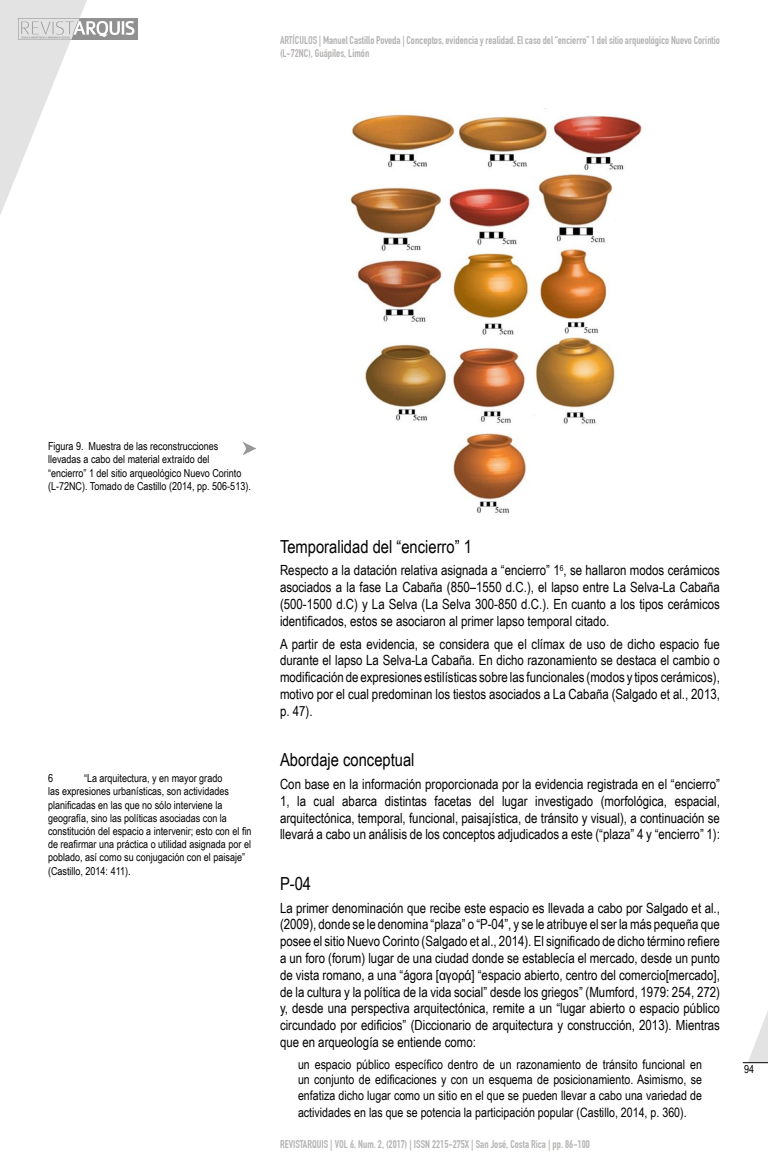
<style>
.page{position:relative;width:768px;height:1176px;background:#fff}
.page>*{position:absolute;margin:0;border:0;box-sizing:border-box;transform-origin:0 0}
.t1{font:18px "Arial Narrow";color:#000}
.t2{font:14px/16.8px "Arial Narrow";color:#000;text-align:justify}
.t3{font:13px/15.6px "Arial Narrow";color:#000;text-align:justify}
.t4{font:11px/13.2px "Arial Narrow";color:#000}
.t5{font:700 11px/13.2px "DIN Condensed";color:#b5b3b2}
</style>
<div class="page">
<svg style="left:743px;top:1011px;width:25px;height:52px"></svg>
<svg style="left:0;top:0;width:87px;height:215px"></svg>
<img style="left:18px;top:18px;width:120px;height:21px">
<img style="left:350px;top:108px;width:292px;height:405px">
<svg style="left:244px;top:442px;width:12px;height:12px"></svg>
<p class="t5" style="left:280px;top:35px;width:441px">ARTÍCULOS | Manuel Castillo Poveda | Conceptos, evidencia y realidad. El caso del “encierro” 1 del sitio arqueológico Nuevo Corintio (L-72NC), Guápiles, Limón</p>
<p class="t4" style="left:48px;top:440px;width:204px">Figura 9. Muestra de las reconstrucciones llevadas a cabo del material extraído del<br>“encierro” 1 del sitio arqueológico Nuevo Corinto (L-72NC). Tomado de Castillo (2014, pp. 506-513).</p>
<p class="t4" style="left:48px;top:772px;width:7px">6</p>
<p class="t4" style="left:48px;top:772px;width:205px;text-indent:36px">“La arquitectura, y en mayor grado<br>las expresiones urbanísticas, son actividades planificadas en las que no sólo interviene la geografía, sino las políticas asociadas con la constitución del espacio a intervenir; esto con el fin de reafirmar una práctica o utilidad asignada por el poblado, así como su conjugación con el paisaje” (Castillo, 2014: 411).</p>
<p class="t1" style="left:280px;top:536px;width:193px">Temporalidad del “encierro” 1</p>
<p class="t2" style="left:280px;top:562px;width:442px">Respecto a la datación relativa asignada a “encierro” 1<sup>6</sup>, se hallaron modos cerámicos asociados a la fase La Cabaña (850–1550 d.C.), el lapso entre La Selva-La Cabaña (500-1500 d.C) y La Selva (La Selva 300-850 d.C.). En cuanto a los tipos cerámicos identificados, estos se asociaron al primer lapso temporal citado.</p>
<p class="t2" style="left:280px;top:635px;width:441px">A partir de esta evidencia, se considera que el clímax de uso de dicho espacio fue durante el lapso La Selva-La Cabaña. En dicho razonamiento se destaca el cambio o modificación de expresiones estilísticas sobre las funcionales (modos y tipos cerámicos), motivo por el cual predominan los tiestos asociados a La Cabaña (Salgado et al., 2013, p. 47).</p>
<p class="t1" style="left:280px;top:749px;width:136px">Abordaje conceptual</p>
<p class="t2" style="left:280px;top:776px;width:441px">Con base en la información proporcionada por la evidencia registrada en el “encierro” 1, la cual abarca distintas facetas del lugar investigado (morfológica, espacial, arquitectónica, temporal, funcional, paisajística, de tránsito y visual), a continuación se llevará a cabo un análisis de los conceptos adjudicados a este (“plaza” 4 y “encierro” 1):</p>
<p class="t1" style="left:280px;top:873px;width:33px">P-04</p>
<p class="t2" style="left:280px;top:899px;width:441px">La primer denominación que recibe este espacio es llevada a cabo por Salgado et al., (2009), donde se le denomina “plaza” o “P-04”, y se le atribuye el ser la más pequeña que posee el sitio Nuevo Corinto (Salgado et al., 2014). El significado de dicho término refiere a un foro (forum) lugar de una ciudad donde se establecía el mercado, desde un punto de vista romano, a una “ágora [αγορά] “espacio abierto, centro del comercio[mercado], de la cultura y la política de la vida social” desde los griegos” (Mumford, 1979: 254, 272) y, desde una perspectiva arquitectónica, remite a un “lugar abierto o espacio público circundado por edificios” (Diccionario de arquitectura y construcción, 2013). Mientras que en arqueología se entiende como:</p>
<p class="t3" style="left:298px;top:1056px;width:405px">un espacio público específico dentro de un razonamiento de tránsito funcional en un conjunto de edificaciones y con un esquema de posicionamiento. Asimismo, se enfatiza dicho lugar como un sitio en el que se pueden llevar a cabo una variedad de</p>
<p class="t3" style="left:298px;top:1104px;width:390px">actividades en las que se potencia la participación popular (Castillo, 2014, p. 360).</p>
<p class="t5" style="left:280px;top:1139px;width:311px">REVISTARQUIS | VOL 6, Num. 2, (2017) | ISSN 2215-275X | San José, Costa Rica | pp. 86-100</p>
<p class="t4" style="left:744px;top:1062px;width:12px">94</p>
</div>
